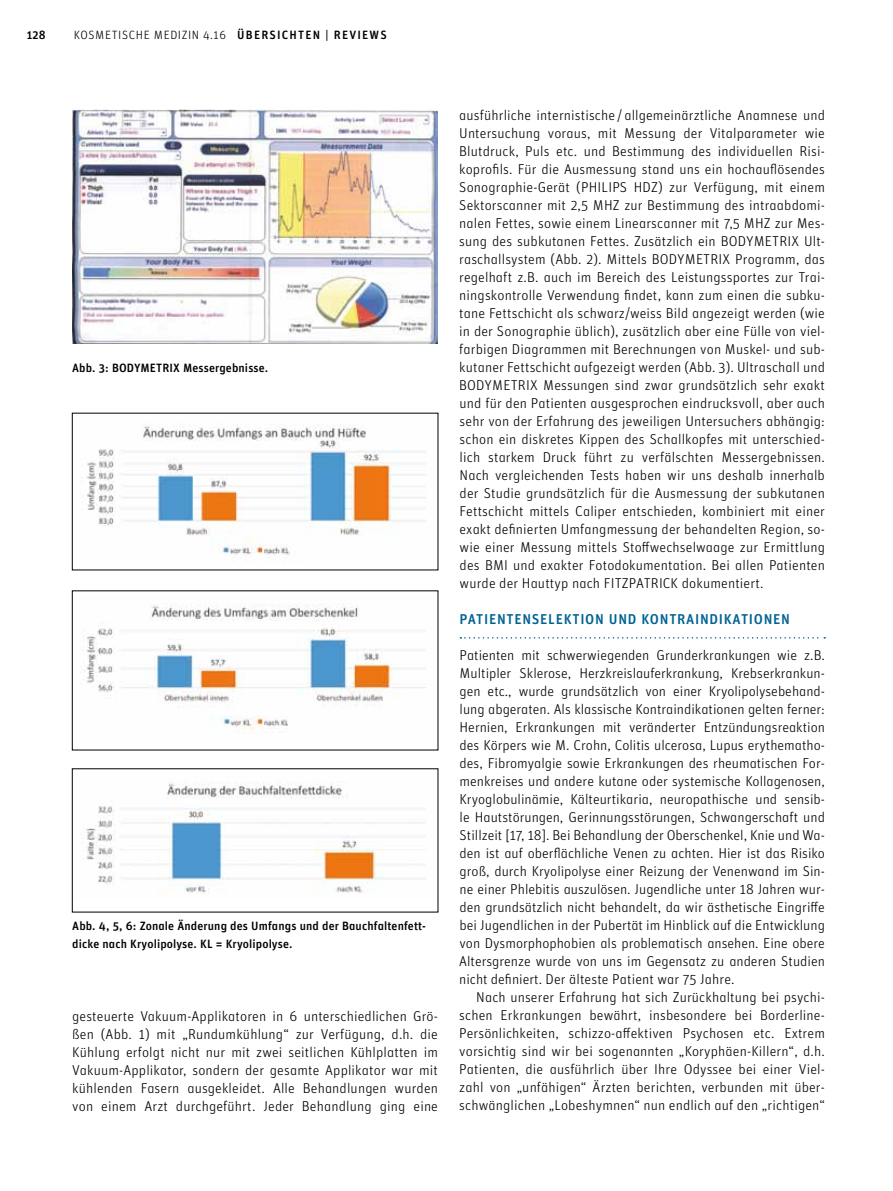
<style>
.page{position:relative;width:893px;height:1191px;background:#fff}
.page>*{position:absolute;margin:0;border:0;box-sizing:border-box;transform-origin:0 0}
.t1{font:14.25px/18px "Unit Light Alternate";letter-spacing:.01em;color:#000;text-align:justify}
.t2{font:14.25px "Unit Medium Alternate";letter-spacing:.05em;color:#006293}
.t3{font:12px/18px "Unit Medium Alternate";letter-spacing:.01em;color:#000}
.t4{font:12px "Unit Light Alternate";letter-spacing:.05em;color:#000}
.s1{font-family:"Unit Medium Alternate"}
</style>
<div class="page">
<svg style="left:460px;top:637px;width:365px;height:1px"></svg>
<img style="left:72px;top:109px;width:366px;height:234px">
<img style="left:86px;top:424px;width:340px;height:131px">
<img style="left:81px;top:604px;width:345px;height:129px">
<img style="left:86px;top:782px;width:340px;height:112px">
<p class="t3" style="left:27px;top:26px;width:20px">128</p>
<p class="t4" style="left:74px;top:28px;width:315px">KOSMETISCHE MEDIZIN 4.16 <span class="s1">ÜBERSICHTEN | REVIEWS</span></p>
<p class="t3" style="left:72px;top:359px;width:197px">Abb. 3: BODYMETRIX Messergebnisse.</p>
<p class="t3" style="left:72px;top:917px;width:355px">Abb. 4, 5, 6: Zonale Änderung des Umfangs und der Bauchfaltenfett&shy;dicke nach Kryolipolyse. KL = Kryolipolyse.</p>
<p class="t1" style="left:72px;top:1006px;width:367px">gesteuerte Vakuum-Applikatoren in 6 unterschiedlichen Grö&shy;ßen (Abb. 1) mit „Rundumkühlung“ zur Verfügung, d.h. die Kühlung erfolgt nicht nur mit zwei seitlichen Kühlplatten im Vakuum-Applikator, sondern der gesamte Applikator war mit kühlenden Fasern ausgekleidet. Alle Behandlungen wurden von einem Arzt durchgeführt. Jeder Behandlung ging eine</p>
<p class="t1" style="left:459px;top:106px;width:367px">ausführliche internistische / allgemeinärztliche Anamnese und Untersuchung voraus, mit Messung der Vitalparameter wie Blutdruck, Puls etc. und Bestimmung des individuellen Risi&shy;koprofils. Für die Ausmessung stand uns ein hochauflösendes Sonographie-Gerät (PHILIPS HDZ) zur Verfügung, mit einem Sektorscanner mit 2,5 MHZ zur Bestimmung des intraabdomi&shy;nalen Fettes, sowie einem Linearscanner mit 7,5 MHZ zur Mes&shy;sung des subkutanen Fettes. Zusätzlich ein BODYMETRIX Ult&shy;raschallsystem (Abb. 2). Mittels BODYMETRIX Programm, das regelhaft z.B. auch im Bereich des Leistungssportes zur Trai&shy;ningskontrolle Verwendung findet, kann zum einen die subku&shy;tane Fettschicht als schwarz/weiss Bild angezeigt werden (wie in der Sonographie üblich), zusätzlich aber eine Fülle von viel&shy;farbigen Diagrammen mit Berechnungen von Muskel- und sub&shy;kutaner Fettschicht aufgezeigt werden (Abb. 3). Ultraschall und BODYMETRIX Messungen sind zwar grundsätzlich sehr exakt und für den Patienten ausgesprochen eindrucksvoll, aber auch sehr von der Erfahrung des jeweiligen Untersuchers abhängig: schon ein diskretes Kippen des Schallkopfes mit unterschied&shy;lich starkem Druck führt zu verfälschten Messergebnissen.<br>Nach vergleichenden Tests haben wir uns deshalb innerhalb der Studie grundsätzlich für die Ausmessung der subkutanen Fettschicht mittels Caliper entschieden, kombiniert mit einer exakt definierten Umfangmessung der behandelten Region, so&shy;wie einer Messung mittels Stoffwechselwaage zur Ermittlung des BMI und exakter Fotodokumentation. Bei allen Patienten wurde der Hauttyp nach FITZPATRICK dokumentiert.</p>
<p class="t2" style="left:460px;top:610px;width:332px">PATIENTENSELEKTION UND KONTRAINDIKATIONEN</p>
<p class="t1" style="left:459px;top:646px;width:367px">Patienten mit schwerwiegenden Grunderkrankungen wie z.B.<br>Multipler Sklerose, Herzkreislauferkrankung, Krebserkrankun&shy;gen etc., wurde grundsätzlich von einer Kryolipolysebehand&shy;lung abgeraten. Als klassische Kontraindikationen gelten ferner:<br>Hernien, Erkrankungen mit veränderter Entzündungsreaktion des Körpers wie M. Crohn, Colitis ulcerosa, Lupus erythematho&shy;des, Fibromyalgie sowie Erkrankungen des rheumatischen For&shy;menkreises und andere kutane oder systemische Kollagenosen, Kryoglobulinämie, Kälteurtikaria, neuropathische und sensib&shy;le Hautstörungen, Gerinnungsstörungen, Schwangerschaft und Stillzeit [17, 18]. Bei Behandlung der Oberschenkel, Knie und Wa&shy;den ist auf oberflächliche Venen zu achten. Hier ist das Risiko groß, durch Kryolipolyse einer Reizung der Venenwand im Sin&shy;ne einer Phlebitis auszulösen. Jugendliche unter 18 Jahren wur&shy;den grundsätzlich nicht behandelt, da wir ästhetische Eingriffe bei Jugendlichen in der Pubertät im Hinblick auf die Entwicklung von Dysmorphophobien als problematisch ansehen. Eine obere Altersgrenze wurde von uns im Gegensatz zu anderen Studien nicht definiert. Der älteste Patient war 75 Jahre.</p>
<p class="t1" style="left:459px;top:988px;width:367px;text-indent:17px">Nach unserer Erfahrung hat sich Zurückhaltung bei psychi&shy;schen Erkrankungen bewährt, insbesondere bei Borderline-Persönlichkeiten, schizzo-affektiven Psychosen etc. Extrem vorsichtig sind wir bei sogenannten „Koryphäen-Killern“, d.h.<br>Patienten, die ausführlich über Ihre Odyssee bei einer Viel&shy;zahl von „unfähigen“ Ärzten berichten, verbunden mit über&shy;schwänglichen „Lobeshymnen“ nun endlich auf den „richtigen“</p>
</div>
